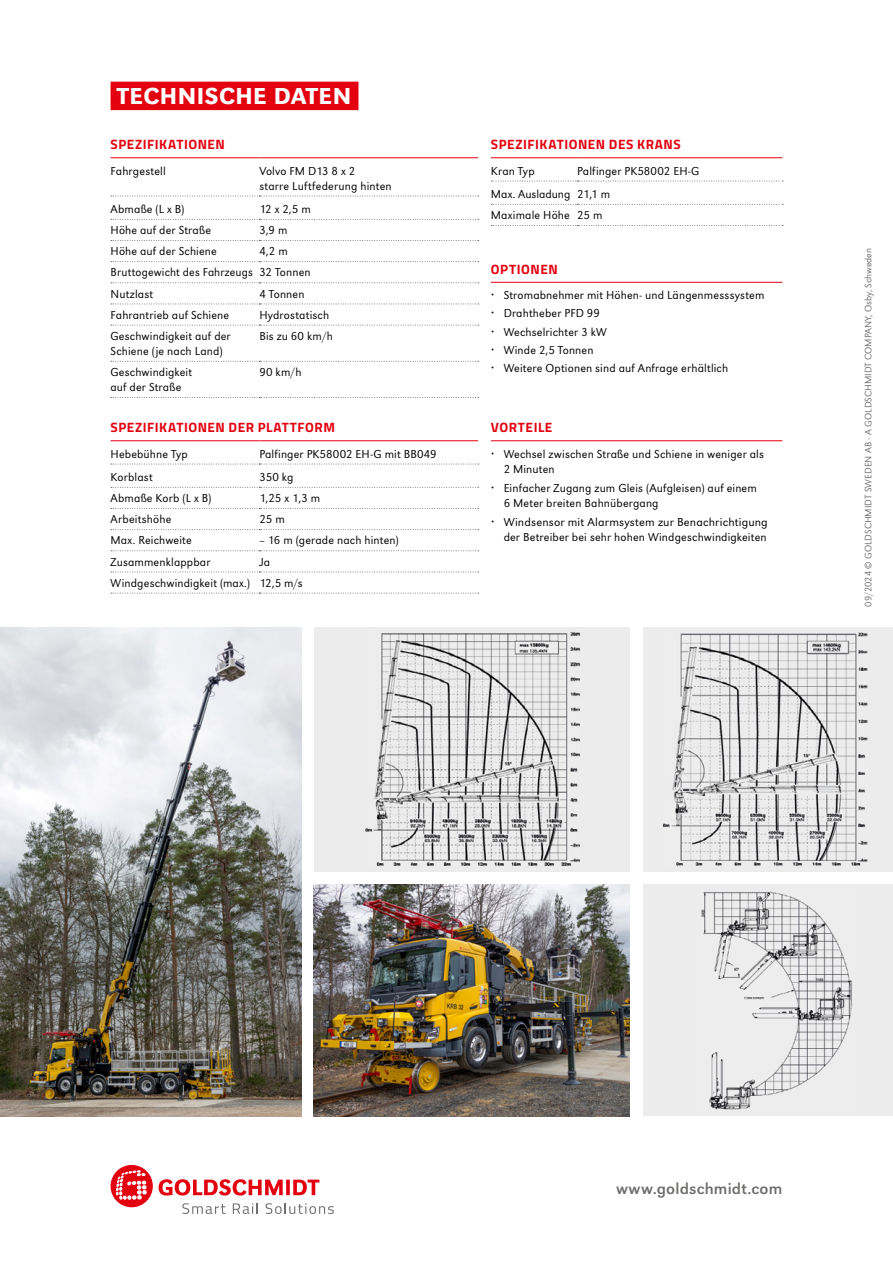
<style>
.page{position:relative;width:893px;height:1263px;background:#fff}
.page>*{position:absolute;margin:0;border:0;box-sizing:border-box;transform-origin:0 0}
.t1{font:500 24px "URW Grotesk";letter-spacing:.02em;color:#fff}
.t2{font:16.5px "URW Grotesk";letter-spacing:.01em;color:#6f6f6e}
.t3{font:700 13.5px "Titillium Web";letter-spacing:.04em;color:#e3000f}
.t4{font:300 12px/15px "URW Grotesk";letter-spacing:.01em;color:#000}
.t5{font:300 9.75px "URW Grotesk";color:#6f6f6e}
</style>
<div class="page">
<div style="left:111px;top:82px;width:247px;height:28px;background:#e3000f"></div>
<hr style="left:491px;top:440px;width:291px;height:1px;background:#e3000f">
<hr style="left:491px;top:282px;width:291px;height:1px;background:#e3000f">
<svg style="left:111px;top:196px;width:368px;height:1px"></svg>
<svg style="left:111px;top:219px;width:368px;height:1px"></svg>
<svg style="left:111px;top:240px;width:368px;height:1px"></svg>
<svg style="left:111px;top:261px;width:368px;height:1px"></svg>
<svg style="left:111px;top:282px;width:368px;height:1px"></svg>
<svg style="left:111px;top:304px;width:368px;height:1px"></svg>
<svg style="left:111px;top:325px;width:368px;height:1px"></svg>
<svg style="left:111px;top:361px;width:368px;height:1px"></svg>
<svg style="left:111px;top:397px;width:368px;height:1px"></svg>
<hr style="left:111px;top:157px;width:148px;height:1px;background:#e3000f">
<hr style="left:259px;top:157px;width:219px;height:1px;background:#e3000f">
<svg style="left:111px;top:464px;width:368px;height:1px"></svg>
<svg style="left:111px;top:487px;width:368px;height:1px"></svg>
<svg style="left:111px;top:508px;width:368px;height:1px"></svg>
<svg style="left:111px;top:529px;width:368px;height:1px"></svg>
<svg style="left:111px;top:550px;width:368px;height:1px"></svg>
<svg style="left:111px;top:572px;width:368px;height:1px"></svg>
<svg style="left:111px;top:593px;width:368px;height:1px"></svg>
<hr style="left:111px;top:440px;width:148px;height:1px;background:#e3000f">
<hr style="left:259px;top:440px;width:219px;height:1px;background:#e3000f">
<svg style="left:491px;top:181px;width:292px;height:1px"></svg>
<svg style="left:491px;top:204px;width:292px;height:1px"></svg>
<svg style="left:491px;top:225px;width:292px;height:1px"></svg>
<hr style="left:491px;top:157px;width:86px;height:1px;background:#e3000f">
<hr style="left:577px;top:157px;width:205px;height:1px;background:#e3000f">
<img style="left:314px;top:884px;width:316px;height:232px">
<img style="left:0;top:627px;width:301px;height:489px">
<div style="left:314px;top:627px;width:316px;height:245px;background:#ececed"></div>
<img style="left:365px;top:632px;width:215px;height:233px">
<div style="left:643px;top:884px;width:250px;height:232px;background:#ececed"></div>
<img style="left:701px;top:892px;width:151px;height:218px">
<svg style="left:111px;top:1165px;width:42px;height:42px"></svg>
<svg style="left:159px;top:1179px;width:160px;height:16px"></svg>
<svg style="left:182px;top:1203px;width:44px;height:11px"></svg>
<svg style="left:233px;top:1203px;width:25px;height:11px"></svg>
<svg style="left:266px;top:1203px;width:68px;height:11px"></svg>
<div style="left:643px;top:627px;width:250px;height:245px;background:#ececed"></div>
<img style="left:664px;top:632px;width:204px;height:233px">
<h1 class="t1" style="left:117px;top:82px;width:236px">TECHNISCHE DATEN</h1>
<p class="t3" style="left:111px;top:134px;width:116px">SPEZIFIKATIONEN</p>
<p class="t4" style="left:111px;top:163px;width:57px">Fahrgestell</p>
<p class="t4" style="left:259px;top:163px;width:134px">Volvo FM D13 8 x 2<br>starre Luftfederung hinten</p>
<p class="t4" style="left:111px;top:202px;width:75px">Abmaße (L x B)</p>
<p class="t4" style="left:259px;top:202px;width:53px">12 x 2,5 m</p>
<p class="t4" style="left:111px;top:223px;width:102px">Höhe auf der Straße</p>
<p class="t4" style="left:259px;top:223px;width:30px">3,9 m</p>
<p class="t4" style="left:111px;top:244px;width:108px">Höhe auf der Schiene</p>
<p class="t4" style="left:111px;top:241px;width:202px;line-height:21.1px;text-indent:149px">4,2 m<br>Bruttogewicht des Fahrzeugs 32 Tonnen<br>Nutzlast</p>
<p class="t4" style="left:259px;top:286px;width:47px">4 Tonnen</p>
<p class="t4" style="left:111px;top:307px;width:120px">Fahrantrieb auf Schiene</p>
<p class="t4" style="left:259px;top:307px;width:71px">Hydrostatisch</p>
<p class="t4" style="left:111px;top:328px;width:122px">Geschwindigkeit auf der<br>Schiene (je nach Land)</p>
<p class="t4" style="left:259px;top:328px;width:75px">Bis zu 60 km/h</p>
<p class="t4" style="left:111px;top:365px;width:83px">Geschwindigkeit auf der Straße</p>
<p class="t4" style="left:259px;top:365px;width:44px">90 km/h</p>
<p class="t3" style="left:111px;top:417px;width:226px">SPEZIFIKATIONEN DER PLATTFORM</p>
<p class="t4" style="left:111px;top:446px;width:79px">Hebebühne Typ</p>
<p class="t4" style="left:259px;top:446px;width:179px">Palfinger PK58002 EH-G mit BB049</p>
<p class="t4" style="left:111px;top:469px;width:44px">Korblast</p>
<p class="t4" style="left:259px;top:469px;width:36px">350 kg</p>
<p class="t4" style="left:111px;top:491px;width:102px">Abmaße Korb (L x B)</p>
<p class="t4" style="left:259px;top:491px;width:62px">1,25 x 1,3 m</p>
<p class="t4" style="left:111px;top:512px;width:62px">Arbeitshöhe</p>
<p class="t4" style="left:259px;top:512px;width:27px">25 m</p>
<p class="t4" style="left:111px;top:533px;width:83px">Max. Reichweite</p>
<p class="t4" style="left:259px;top:533px;width:141px">∼ 16 m (gerade nach hinten)</p>
<p class="t4" style="left:111px;top:554px;width:101px">Zusammenklappbar</p>
<p class="t4" style="left:111px;top:551px;width:194px;line-height:21.1px;text-indent:149px">Ja<br>Windgeschwindigkeit (max.) 12,5 m/s</p>
<p class="t3" style="left:491px;top:134px;width:191px">SPEZIFIKATIONEN DES KRANS</p>
<p class="t4" style="left:491px;top:163px;width:45px">Kran Typ</p>
<p class="t4" style="left:491px;top:159px;width:210px;line-height:23.2px;text-indent:86px">Palfinger PK58002 EH-G<br>Max. Ausladung 21,1 m</p>
<p class="t4" style="left:491px;top:208px;width:113px">Maximale Höhe 25 m</p>
<p class="t3" style="left:491px;top:259px;width:68px">OPTIONEN</p>
<p class="t4" style="left:504px;top:286px;width:262px;line-height:18.1px">Stromabnehmer mit Höhen- und Längenmesssystem<br>Drahtheber PFD 99<br>Wechselrichter 3 kW<br>Winde 2,5 Tonnen<br>Weitere Optionen sind auf Anfrage erhältlich</p>
<p class="t3" style="left:491px;top:417px;width:63px">VORTEILE</p>
<p class="t4" style="left:504px;top:446px;width:262px">Wechsel zwischen Straße und Schiene in weniger als<br>2 Minuten</p>
<p class="t4" style="left:504px;top:480px;width:255px">Einfacher Zugang zum Gleis (Aufgleisen) auf einem<br>6 Meter breiten Bahnübergang</p>
<p class="t4" style="left:504px;top:515px;width:266px">Windsensor mit Alarmsystem zur Benachrichtigung der Betreiber bei sehr hohen Windgeschwindigkeiten</p>
<p class="t5" style="left:863px;top:607px;width:360px;rotate:-90deg">09/2024 © GOLDSCHMIDT SWEDEN AB · A GOLDSCHMIDT COMPANY, Osby, Schweden</p>
<h2 class="t2" style="left:616px;top:1179px;width:168px">www.goldschmidt.com</h2>
</div>
